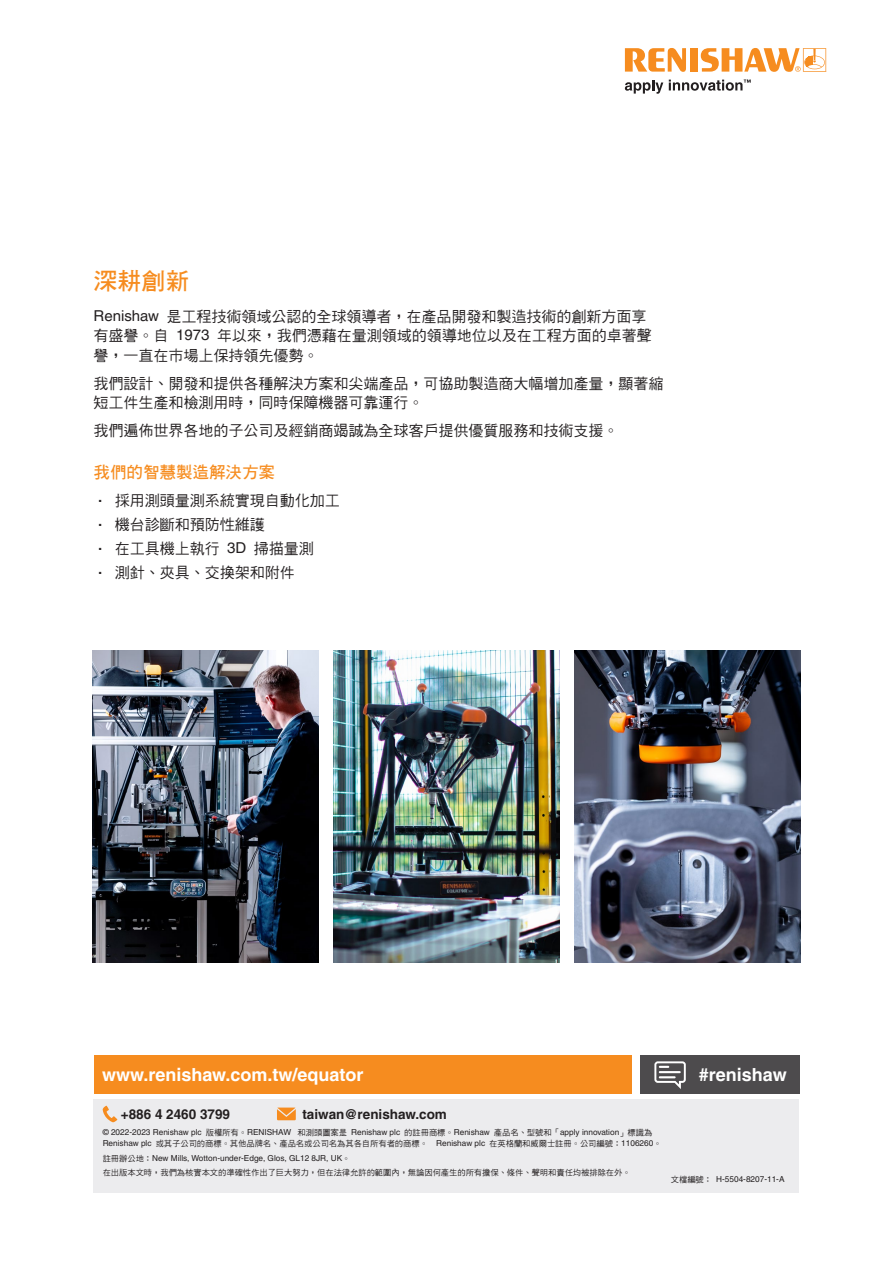
<style>
.page{position:relative;width:893px;height:1263px;background:#fff}
.page>*{position:absolute;margin:0;border:0;box-sizing:border-box;transform-origin:0 0}
.Inside_Headline_21pt_Bold{font:24px "DF Hei W7 WIN BF";color:#f68c1f}
.back_page_URL_white___hashtag{font:700 18px "Helvetica LT Pro";color:#fff}
.Bullet_Points{font:16.5px "DF Hei W7 WIN BF";color:#f68c1f}
.Bullet_Points-2{font:15px/19.5px "DF Hei Md HK BF";color:#231f20}
.back_page_contact_details{font:700 13.5px "Helvetica LT Pro";color:#231f20}
.Disclaimer{font:8.25px/10.5px "Helvetica LT Pro";color:#231f20}
.Disclaimer-2{font:8.25px "DF Hei Md HK BF";color:#231f20}
.Part_No{font:8.25px "Helvetica LT Pro";color:#231f20}
.s1{font-family:"Helvetica LT Pro"}
.s2{font-size:13.5px}
.s3{font-family:"DF Hei Md HK BF"}
</style>
<div class="page">
<img style="left:93px;top:650px;width:226px;height:312px">
<img style="left:334px;top:650px;width:225px;height:312px">
<img style="left:575px;top:650px;width:225px;height:312px">
<svg style="left:625px;top:80px;width:38px;height:14px"></svg>
<svg style="left:625px;top:48px;width:61px;height:24px"></svg>
<div style="left:690px;top:48px;width:8px;height:24px;background:#f68c1f"></div>
<svg style="left:701px;top:48px;width:125px;height:24px"></svg>
<svg style="left:669px;top:80px;width:82px;height:11px"></svg>
<div style="left:94px;top:1055px;width:537px;height:38px;background:#f68c1f"></div>
<div style="left:639px;top:1055px;width:160px;height:38px;background:#4d4b4d"></div>
<svg style="left:654px;top:1061px;width:32px;height:28px"></svg>
<div style="left:94px;top:1099px;width:705px;height:94px;background:#ececee"></div>
<svg style="left:103px;top:1106px;width:14px;height:16px"></svg>
<svg style="left:277px;top:1107px;width:19px;height:13px"></svg>
<p class="Inside_Headline_21pt_Bold" style="left:94px;top:269px;width:97px">深耕創新</p>
<p class="Bullet_Points-2" style="left:94px;top:306px;width:560px"><span class="s1">Renishaw</span> 是工程技術領域公認的全球領導者，在產品開發和製造技術的創新方面享有盛譽。自 <span class="s1">1973</span> 年以來，我們憑藉在量測領域的領導地位以及在工程方面的卓著聲譽，一直在市場上保持領先優勢。</p>
<p class="Bullet_Points-2" style="left:94px;top:373px;width:572px">我們設計、開發和提供各種解決方案和尖端產品，可協助製造商大幅增加產量，顯著縮短工件生產和檢測用時，同時保障機器可靠運行。</p>
<p class="Bullet_Points-2" style="left:94px;top:421px;width:527px">我們遍佈世界各地的子公司及經銷商竭誠為全球客戶提供優質服務和技術支援。</p>
<p class="Bullet_Points" style="left:94px;top:464px;width:183px">我們的智慧製造解決方案</p>
<p class="Bullet_Points-2" style="left:94px;top:491px;width:248px"><span class="s2">•</span> 採用測頭量測系統實現自動化加工</p>
<p class="Bullet_Points-2" style="left:94px;top:515px;width:173px"><span class="s2">•</span> 機台診斷和預防性維護</p>
<p class="Bullet_Points-2" style="left:94px;top:539px;width:222px"><span class="s2">•</span> 在工具機上執行 <span class="s1">3D</span> 掃描量測</p>
<p class="Bullet_Points-2" style="left:94px;top:562px;width:203px"><span class="s2">•</span> 測針、夾具、交換架和附件</p>
<p class="back_page_URL_white___hashtag" style="left:102px;top:1063px;width:263px">www.renishaw.com.tw/equator</p>
<p class="back_page_URL_white___hashtag" style="left:699px;top:1063px;width:89px">#renishaw</p>
<p class="back_page_contact_details" style="left:121px;top:1106px;width:111px">+886 4 2460 3799</p>
<p class="back_page_contact_details" style="left:302px;top:1106px;width:146px">taiwan@renishaw.com</p>
<p class="Disclaimer" style="left:103px;top:1127px;width:560px">© 2022-2023 Renishaw plc <span class="s3">版權所有。</span>RENISHAW <span class="s3">和測頭圖案是</span> Renishaw plc <span class="s3">的註冊商標。</span>Renishaw <span class="s3">產品名、型號和「</span>apply innovation<span class="s3">」標識為<br></span>Renishaw plc <span class="s3">或其子公司的商標。其他品牌名、產品名或公司名為其各自所有者的商標。</span> Renishaw plc <span class="s3">在英格蘭和威爾士註冊。公司編號：</span>1106260<span class="s3">。</span></p>
<p class="Disclaimer" style="left:103px;top:1152px;width:249px"><span class="s3">註冊辦公地：</span>New Mills, Wotton-under-Edge, Glos, GL12 8JR, UK<span class="s3">。</span></p>
<p class="Disclaimer-2" style="left:103px;top:1169px;width:529px">在出版本文時，我們為核實本文的準確性作出了巨大努力，但在法律允許的範圍內，無論因何產生的所有擔保、條件、聲明和責任均被排除在外。</p>
<p class="Part_No" style="left:671px;top:1174px;width:115px"><span class="s3">文檔編號：</span> H-5504-8207-11-A</p>
</div>
